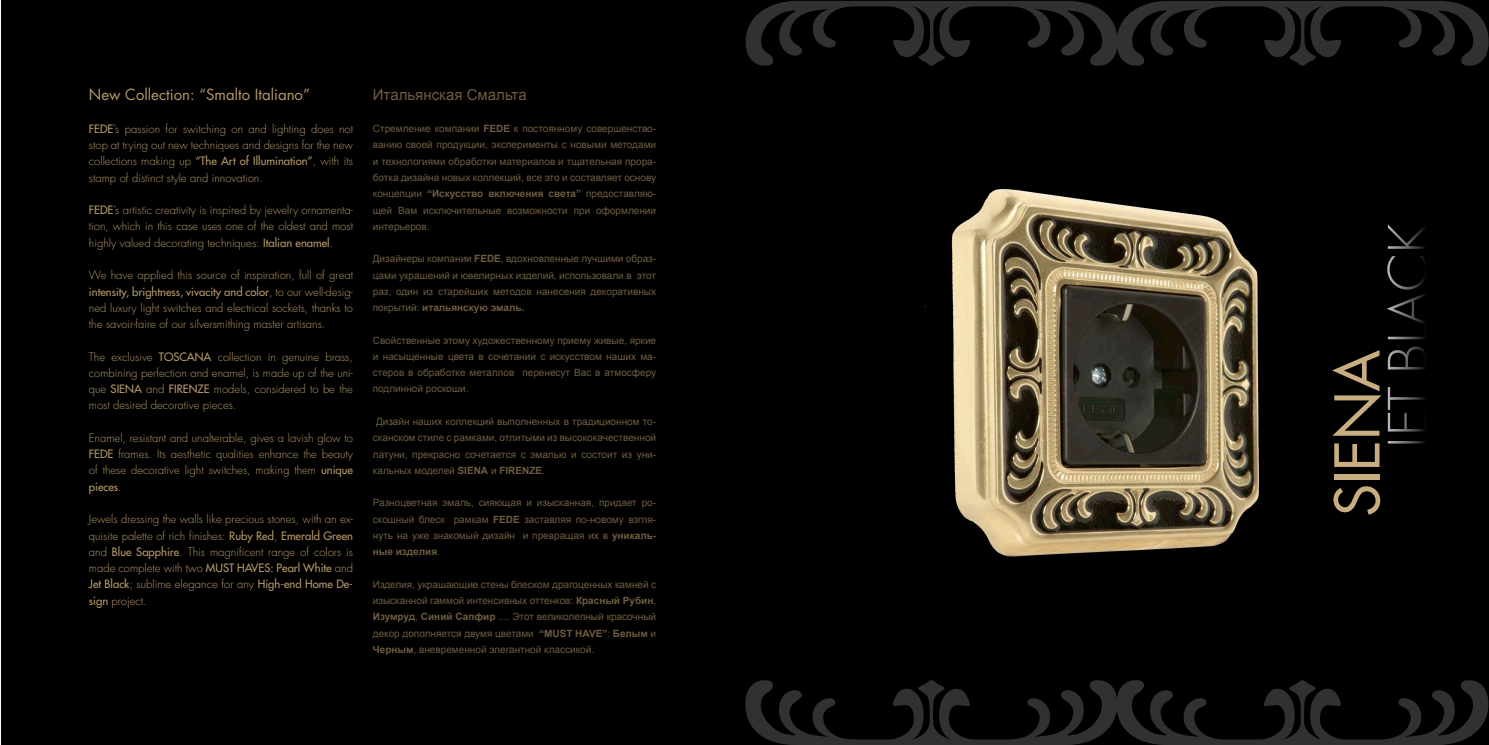
<style>
.page{position:relative;width:1489px;height:745px;background:#fff}
.page>*{position:absolute;margin:0;border:0;box-sizing:border-box;transform-origin:0 0}
.t1{font:60px "Futura LT";letter-spacing:-.02em;color:#c8ad81}
.t2{font:15px "Futura LT";color:#b79a69}
.t3{font:15px "Arial";color:#b79a69}
.t4{font:300 11.25px/16.2px "Futura LT";color:#b79a69;text-align:justify}
.t5{font:10px/16.2px "Arial";color:#b79a69;text-align:justify}
.s1{font-weight:400}
.s2{font-weight:700}
</style>
<div class="page">
<div style="left:1px;top:0;width:743px;height:744px;background:#000"></div>
<div style="left:744px;top:0;width:744px;height:744px;background:#000"></div>
<svg style="left:1400px;top:226px;width:25px;height:218px"></svg>
<img style="left:924px;top:189px;width:476px;height:368px">
<svg style="left:745px;top:1px;width:743px;height:65px"></svg>
<svg style="left:745px;top:680px;width:743px;height:64px"></svg>
<p class="t2" style="left:89px;top:85px;width:222px">New Collection: “Smalto Italiano”</p>
<p class="t4" style="left:89px;top:121px;width:265px"><span class="s1">FEDE</span>’s passion for switching on and lighting does not stop at trying out new techniques and designs for the new collections making up <span class="s1">“The Art of Illumination”</span>, with its stamp of distinct style and innovation.</p>
<p class="t4" style="left:89px;top:202px;width:265px"><span class="s1">FEDE</span>’s artistic creativity is inspired by jewelry ornamenta&shy;tion, which in this case uses one of the oldest and most highly valued decorating techniques: <span class="s1">Italian enamel</span>.</p>
<p class="t4" style="left:89px;top:267px;width:265px">We have applied this source of inspiration, full of great <span class="s1">intensity, brightness, vivacity and color</span>, to our well-desig&shy;ned luxury light switches and electrical sockets, thanks to the savoir-faire of our silversmithing master artisans.</p>
<p class="t4" style="left:89px;top:348px;width:265px">The exclusive <span class="s1">TOSCANA</span> collection in genuine brass, combining perfection and enamel, is made up of the uni&shy;que <span class="s1">SIENA</span> and <span class="s1">FIRENZE</span> models, considered to be the most desired decorative pieces.</p>
<p class="t4" style="left:89px;top:430px;width:265px">Enamel, resistant and unalterable, gives a lavish glow to <span class="s1">FEDE</span> frames. Its aesthetic qualities enhance the beauty of these decorative light switches, making them <span class="s1">unique pieces</span>.</p>
<p class="t4" style="left:89px;top:511px;width:266px">Jewels dressing the walls like precious stones, with an ex&shy;quisite palette of rich finishes: <span class="s1">Ruby Red</span>, <span class="s1">Emerald Green </span>and <span class="s1">Blue Sapphire</span>. This magnificent range of colors is made complete with two <span class="s1">MUST HAVES: Pearl White</span> and <span class="s1">Jet Black</span>; sublime elegance for any <span class="s1">High-end Home De&shy;sign</span> project.</p>
<h2 class="t3" style="left:373px;top:84px;width:155px">Итальянская Смальта</h2>
<p class="t5" style="left:373px;top:120px;width:285px">Стремление компании <span class="s2">FEDE</span> к постоянному совершенство&shy;ванию своей продукции, эксперименты с новыми методами и технологиями обработки материалов и тщательная прора&shy;ботка дизайна новых коллекций, все это и составляет основу концепции <span class="s2">“Искусство включения света”</span> предоставляю&shy;щей Вам исключительные возможности при оформлении интерьеров.</p>
<p class="t5" style="left:373px;top:250px;width:285px">Дизайнеры компании <span class="s2">FEDE</span>, вдохновленные лучшими образ&shy;цами украшений и ювелирных изделий, использовали в этот раз, один из старейших методов нанесения декоративных покрытий: <span class="s2">итальянскую эмаль.</span></p>
<p class="t5" style="left:373px;top:332px;width:285px">Свойственные этому художественному приему живые, яркие и насыщенные цвета в сочетании с искусством наших ма&shy;стеров в обработке металлов перенесут Вас в атмосферу подлинной роскоши.</p>
<p class="t5" style="left:373px;top:413px;width:285px;text-indent:3px">Дизайн наших коллекций выполненных в традиционном то&shy;сканском стиле с рамками, отлитыми из высококачественной латуни, прекрасно сочетается с эмалью и состоит из уни&shy;кальных моделей <span class="s2">SIENA</span> и <span class="s2">FIRENZE</span>.</p>
<p class="t5" style="left:373px;top:494px;width:285px">Разноцветная эмаль, сияющая и изысканная, придает ро&shy;скошный блеск рамкам <span class="s2">FEDE</span> заставляя по-новому взгля&shy;нуть на уже знакомый дизайн и превращая их в <span class="s2">уникаль&shy;ные изделия</span>.</p>
<p class="t5" style="left:373px;top:575px;width:285px">Изделия, украшающие стены блеском драгоценных камней с изысканной гаммой интенсивных оттенков: <span class="s2">Красный Рубин</span>, <span class="s2">Изумруд</span>, <span class="s2">Синий Сапфир</span> .... Этот великолепный красочный декор дополняется двумя цветами <span class="s2">“MUST HAVE”</span>: <span class="s2">Белым</span> и <span class="s2">Черным</span>, вневременной элегантной классикой.</p>
<p class="t1" style="left:1318px;top:516px;width:169px;rotate:-90deg">SIENA</p>
</div>
